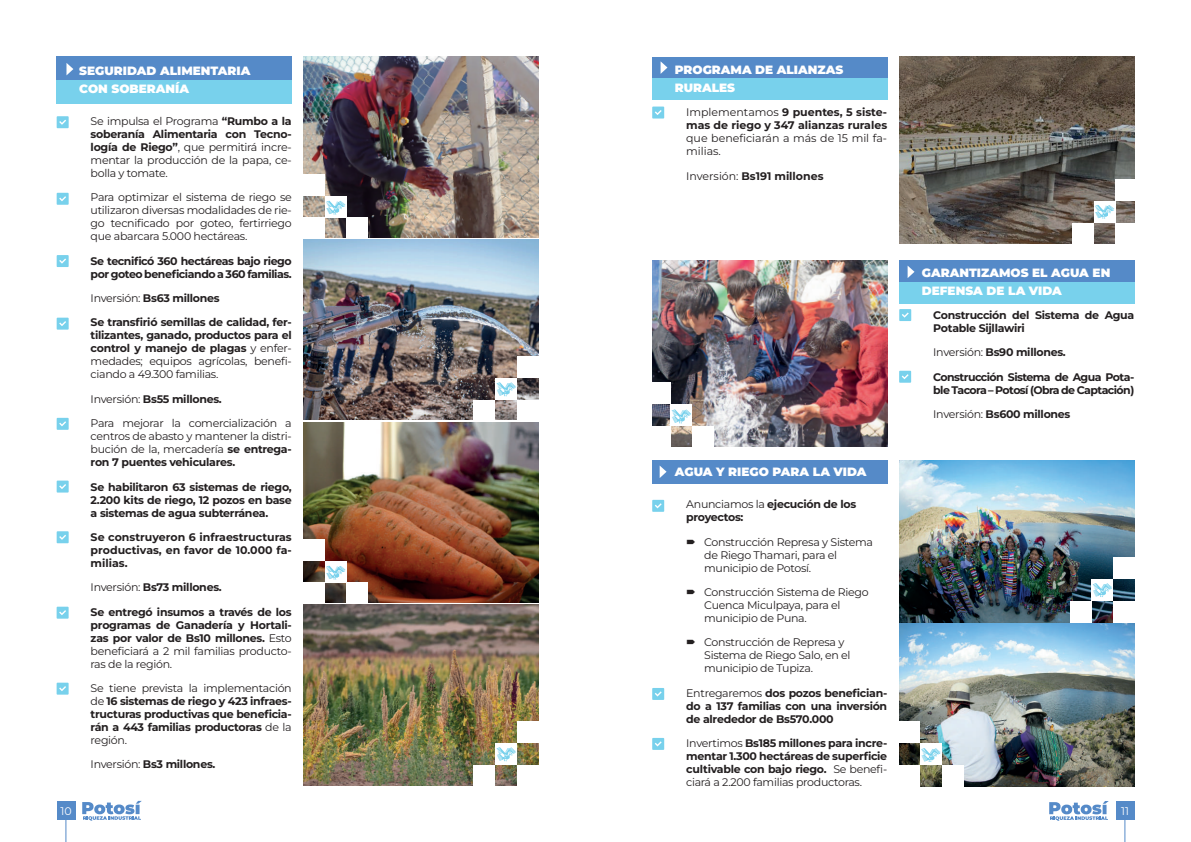
<style>
.page{position:relative;width:1191px;height:842px;background:#fff}
.page>*{position:absolute;margin:0;border:0;box-sizing:border-box;transform-origin:0 0}
.t1{font:900 12px/18px "Montserrat";color:#fff}
.t2{font:700 11px/13px "Montserrat";letter-spacing:-.025em;color:#231f20;text-align:justify}
.t3{font:11px/13px "Montserrat";letter-spacing:-.025em;color:#231f20}
.t4{font:700 11px/13px "Montserrat";color:#231f20}
.t5{font:700 11px/13px "Montserrat";letter-spacing:-.05em;color:#231f20}
.t6{font:11px/13px "Montserrat";color:#231f20}
.t7{font:11px "Montserrat";color:#fff}
.s1{font-weight:700}
.s2{font-weight:400}
</style>
<div class="page">
<div style="left:899px;top:282px;width:235px;height:21px;background:#78d1ec"></div>
<div style="left:899px;top:260px;width:235px;height:22px;background:#558ac8"></div>
<div style="left:652px;top:460px;width:235px;height:23px;background:#558ac8"></div>
<div style="left:652px;top:57px;width:235px;height:21px;background:#558ac8"></div>
<div style="left:652px;top:78px;width:235px;height:22px;background:#78d1ec"></div>
<div style="left:57px;top:80px;width:235px;height:24px;background:#78d1ec"></div>
<div style="left:57px;top:57px;width:235px;height:23px;background:#558ac8"></div>
<img style="left:304px;top:57px;width:235px;height:180px">
<img style="left:304px;top:239px;width:235px;height:181px">
<img style="left:304px;top:422px;width:235px;height:180px">
<img style="left:304px;top:605px;width:235px;height:180px">
<img style="left:899px;top:57px;width:235px;height:186px">
<img style="left:652px;top:260px;width:235px;height:187px">
<img style="left:899px;top:460px;width:235px;height:162px">
<img style="left:899px;top:624px;width:235px;height:162px">
<svg style="left:66px;top:63px;width:7px;height:12px"></svg>
<svg style="left:907px;top:266px;width:7px;height:12px"></svg>
<svg style="left:660px;top:61px;width:7px;height:13px"></svg>
<svg style="left:659px;top:465px;width:7px;height:13px"></svg>
<svg style="left:57px;top:116px;width:12px;height:12px"></svg>
<svg style="left:57px;top:193px;width:12px;height:12px"></svg>
<svg style="left:57px;top:255px;width:12px;height:12px"></svg>
<svg style="left:57px;top:318px;width:12px;height:12px"></svg>
<svg style="left:57px;top:418px;width:12px;height:12px"></svg>
<svg style="left:57px;top:481px;width:12px;height:12px"></svg>
<svg style="left:57px;top:531px;width:12px;height:12px"></svg>
<svg style="left:57px;top:607px;width:12px;height:12px"></svg>
<svg style="left:57px;top:683px;width:12px;height:12px"></svg>
<svg style="left:899px;top:309px;width:12px;height:12px"></svg>
<svg style="left:899px;top:371px;width:12px;height:12px"></svg>
<svg style="left:652px;top:500px;width:12px;height:12px"></svg>
<svg style="left:652px;top:688px;width:12px;height:12px"></svg>
<svg style="left:652px;top:738px;width:12px;height:12px"></svg>
<svg style="left:652px;top:107px;width:12px;height:12px"></svg>
<div style="left:517px;top:356px;width:22px;height:22px;background:#fff"></div>
<div style="left:495px;top:378px;width:22px;height:22px;background:#fff"></div>
<div style="left:517px;top:400px;width:22px;height:22px;background:#fff"></div>
<div style="left:473px;top:400px;width:22px;height:22px;background:#fff"></div>
<svg style="left:496px;top:382px;width:20px;height:14px"></svg>
<div style="left:303px;top:174px;width:22px;height:22px;background:#fff"></div>
<div style="left:325px;top:196px;width:21px;height:21px;background:#fff"></div>
<div style="left:303px;top:217px;width:22px;height:22px;background:#fff"></div>
<div style="left:346px;top:217px;width:22px;height:22px;background:#fff"></div>
<svg style="left:326px;top:201px;width:19px;height:14px"></svg>
<div style="left:517px;top:721px;width:22px;height:22px;background:#fff"></div>
<div style="left:495px;top:743px;width:22px;height:22px;background:#fff"></div>
<div style="left:517px;top:765px;width:22px;height:22px;background:#fff"></div>
<div style="left:473px;top:765px;width:22px;height:22px;background:#fff"></div>
<svg style="left:496px;top:747px;width:20px;height:14px"></svg>
<div style="left:303px;top:539px;width:22px;height:22px;background:#fff"></div>
<div style="left:325px;top:561px;width:21px;height:21px;background:#fff"></div>
<div style="left:303px;top:582px;width:22px;height:22px;background:#fff"></div>
<div style="left:346px;top:582px;width:22px;height:22px;background:#fff"></div>
<svg style="left:326px;top:566px;width:19px;height:14px"></svg>
<div style="left:1115px;top:179px;width:22px;height:22px;background:#fff"></div>
<div style="left:1093px;top:201px;width:22px;height:22px;background:#fff"></div>
<div style="left:1115px;top:223px;width:22px;height:21px;background:#fff"></div>
<div style="left:1071px;top:223px;width:22px;height:22px;background:#fff"></div>
<svg style="left:1095px;top:205px;width:19px;height:14px"></svg>
<div style="left:648px;top:382px;width:22px;height:22px;background:#fff"></div>
<div style="left:670px;top:404px;width:22px;height:22px;background:#fff"></div>
<div style="left:648px;top:426px;width:22px;height:22px;background:#fff"></div>
<div style="left:692px;top:426px;width:22px;height:22px;background:#fff"></div>
<svg style="left:671px;top:409px;width:20px;height:14px"></svg>
<div style="left:1113px;top:557px;width:22px;height:22px;background:#fff"></div>
<div style="left:1091px;top:579px;width:22px;height:22px;background:#fff"></div>
<div style="left:1113px;top:601px;width:22px;height:22px;background:#fff"></div>
<div style="left:1069px;top:601px;width:22px;height:22px;background:#fff"></div>
<svg style="left:1092px;top:583px;width:20px;height:14px"></svg>
<div style="left:898px;top:721px;width:22px;height:22px;background:#fff"></div>
<div style="left:920px;top:743px;width:21px;height:22px;background:#fff"></div>
<div style="left:898px;top:765px;width:22px;height:22px;background:#fff"></div>
<div style="left:941px;top:765px;width:22px;height:22px;background:#fff"></div>
<svg style="left:921px;top:748px;width:19px;height:14px"></svg>
<div style="left:1115px;top:801px;width:19px;height:19px;background:#558ac8"></div>
<svg style="left:1124px;top:820px;width:1px;height:22px"></svg>
<div style="left:56px;top:801px;width:19px;height:19px;background:#558ac8"></div>
<svg style="left:65px;top:820px;width:1px;height:22px"></svg>
<svg style="left:82px;top:801px;width:60px;height:20px"></svg>
<svg style="left:1049px;top:801px;width:59px;height:20px"></svg>
<p class="t1" style="left:79px;top:61px;width:173px">SEGURIDAD ALIMENTARIA<br>CON SOBERANÍA</p>
<p class="t3" style="left:91px;top:114px;width:203px;text-align:justify">Se impulsa el Programa <span class="s1">“Rumbo a la soberanía Alimentaria con Tecno&shy;logía de Riego”</span>, que permitirá incre&shy;mentar la producción de la papa, ce&shy;bolla y tomate.</p>
<p class="t3" style="left:91px;top:191px;width:203px;text-align:justify">Para optimizar el sistema de riego se utilizaron diversas modalidades de rie&shy;go tecnificado por goteo, fertirriego que abarcara 5.000 hectáreas.</p>
<p class="t2" style="left:91px;top:254px;width:203px">Se tecnificó 360 hectáreas bajo riego por goteo beneficiando a 360 familias.</p>
<p class="t2" style="left:91px;top:291px;width:131px"><span class="s2">Inversión:</span> Bs63 millones</p>
<p class="t2" style="left:91px;top:315px;width:203px">Se transfirió semillas de calidad, fer&shy;tilizantes, ganado, productos para el control y manejo de plagas <span class="s2">y enfer&shy;medades; equipos agrícolas, benefi&shy;ciando a 49.300 familias.</span></p>
<p class="t2" style="left:91px;top:392px;width:133px"><span class="s2">Inversión:</span> Bs55 millones.</p>
<p class="t3" style="left:91px;top:416px;width:203px;text-align:justify">Para mejorar la comercialización a centros de abasto y mantener la distri&shy;bución de la, mercadería <span class="s1">se entrega&shy;ron 7 puentes vehiculares.</span></p>
<p class="t2" style="left:91px;top:480px;width:203px">Se habilitaron 63 sistemas de riego, 2.200 kits de riego, 12 pozos en base a sistemas de agua subterránea.</p>
<p class="t2" style="left:91px;top:530px;width:203px">Se construyeron 6 infraestructuras productivas, en favor de 10.000 fa&shy;milias.</p>
<p class="t2" style="left:91px;top:580px;width:133px"><span class="s2">Inversión:</span> Bs73 millones.</p>
<p class="t2" style="left:91px;top:605px;width:203px">Se entregó insumos a través de los programas de Ganadería y Hortali&shy;zas por valor de Bs10 millones. <span class="s2">Esto beneficiará a 2 mil familias producto&shy;ras de la región.</span></p>
<p class="t2" style="left:91px;top:681px;width:203px"><span class="s2">Se tiene prevista la implementación de</span> 16 sistemas de riego y 423 infraes&shy;tructuras productivas que beneficia&shy;rán a 443 familias productoras <span class="s2">de la región.</span></p>
<p class="t2" style="left:91px;top:757px;width:126px"><span class="s2">Inversión:</span> Bs3 millones.</p>
<p class="t1" style="left:675px;top:60px;width:170px">PROGRAMA DE ALIANZAS<br>RURALES</p>
<p class="t4" style="left:686px;top:105px;width:202px"><span class="s2">Implementamos</span> 9 puentes, 5 siste&shy;mas de riego y 347 alianzas rurales</p>
<p class="t6" style="left:686px;top:131px;width:202px">que beneficiarán a más de 15 mil fa&shy;milias.</p>
<p class="t4" style="left:686px;top:169px;width:139px"><span class="s2">Inversión:</span> Bs191 millones</p>
<p class="t1" style="left:675px;top:462px;width:193px">AGUA Y RIEGO PARA LA VIDA</p>
<p class="t2" style="left:686px;top:497px;width:171px"><span class="s2">Anunciamos la</span> ejecución de los proyectos:</p>
<p class="t3" style="left:704px;top:535px;width:170px">Construcción Represa y Sistema de Riego Thamari, para el municipio de Potosí.</p>
<p class="t3" style="left:704px;top:585px;width:166px">Construcción Sistema de Riego<br>Cuenca Miculpaya, para el municipio de Puna.</p>
<p class="t3" style="left:704px;top:636px;width:148px">Construcción de Represa y<br>Sistema de Riego Salo, en el municipio de Tupiza.</p>
<p class="t2" style="left:686px;top:686px;width:202px"><span class="s2">Entregaremos</span> dos pozos benefician&shy;do a 137 familias con una inversión de alrededor de Bs570.000</p>
<p class="t2" style="left:686px;top:736px;width:202px"><span class="s2">Invertimos</span> Bs185 millones para incre&shy;mentar 1.300 hectáreas de superficie cultivable con bajo riego. <span class="s2">Se benefi&shy;ciará a 2.200 familias productoras.</span></p>
<p class="t1" style="left:922px;top:262px;width:190px">GARANTIZAMOS EL AGUA EN<br>DEFENSA DE LA VIDA</p>
<p class="t2" style="left:933px;top:308px;width:202px">Construcción del Sistema de Agua<br>Potable Sijllawiri</p>
<p class="t2" style="left:933px;top:345px;width:134px"><span class="s2">Inversión:</span> Bs90 millones.</p>
<p class="t5" style="left:933px;top:370px;width:202px">Construcción Sistema de Agua Pota&shy;ble Tacora – Potosí (Obra de Captación)</p>
<p class="t2" style="left:933px;top:407px;width:139px"><span class="s2">Inversión:</span> Bs600 millones</p>
<p class="t7" style="left:61px;top:803px;width:13px">10</p>
<p class="t7" style="left:1121px;top:803px;width:9px">11</p>
</div>
